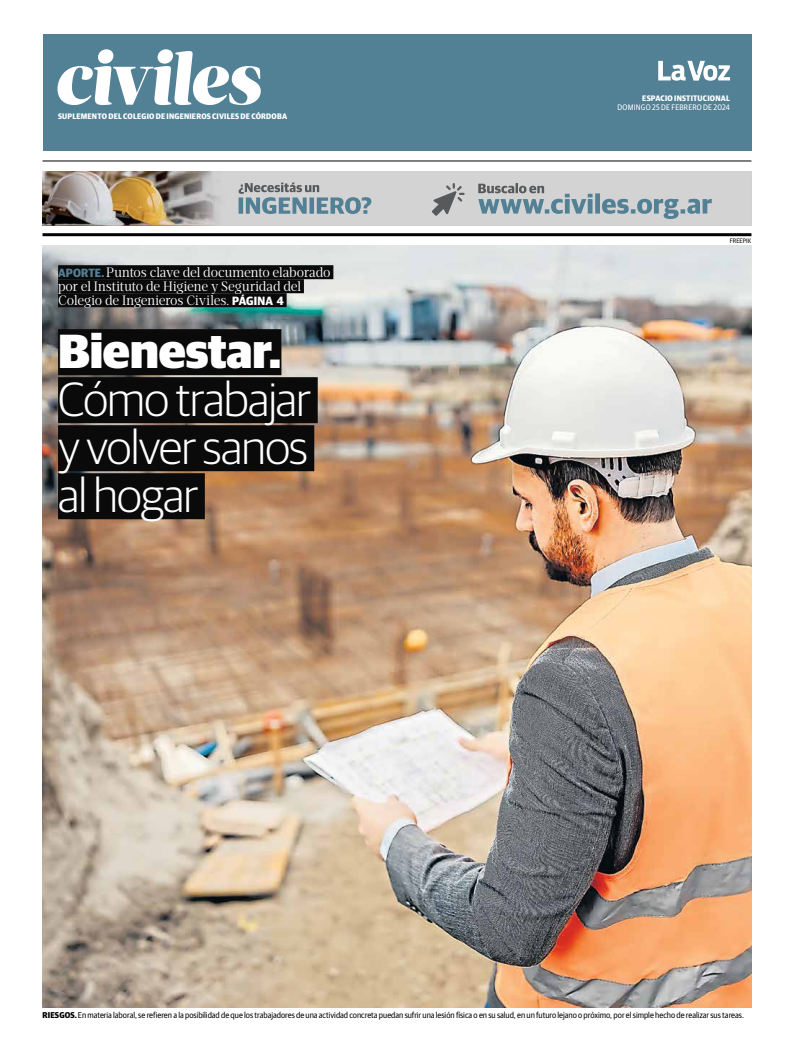
<style>
.page{position:relative;width:794px;height:1052px;background:#fff}
.page>*{position:absolute;margin:0;border:0;box-sizing:border-box;transform-origin:0 0}
.t1{font:italic 900 75px "Ardina Title";letter-spacing:-.05em;color:#fff}
.t2{font:300 48px/48px "Guardian Sans";letter-spacing:-.02em;color:#fff;text-align:justify}
.t3{font:900 48px "Guardian Sans";color:#fff}
.t4{font:14px/14px "Ardina Text";letter-spacing:-.01em;color:#fff}
.t5{font:8.5px "Guardian Sans Narrow";letter-spacing:-.005em;color:#000}
.t6{font:700 8px "Guardian Sans Narrow";letter-spacing:.025em;color:#fff}
.t7{font:8px "Guardian Sans Narrow";letter-spacing:.02em;color:#fff}
.t8{font:6.5px "Guardian Sans Narrow";letter-spacing:.01em;color:#000}
.s1{font-family:"Guardian Sans Narrow";font-weight:700;font-size:12px;color:#528095}
.s2{font-family:"Guardian Sans Narrow";font-weight:700;font-size:12px}
.s3{font-weight:700}
</style>
<div class="page">
<div style="left:43px;top:34px;width:708px;height:116px;background:#528095"></div>
<svg style="left:658px;top:61px;width:72px;height:20px"></svg>
<hr style="left:43px;top:161px;width:708px;height:1px;background:#000">
<hr style="left:43px;top:233px;width:708px;height:3px;background:#000">
<img style="left:43px;top:172px;width:708px;height:53px">
<svg style="left:432px;top:183px;width:32px;height:33px"></svg>
<svg style="left:478px;top:183px;width:233px;height:36px;background:#aeb9bf"></svg>
<svg style="left:238px;top:182px;width:133px;height:32px;background:#9faeb5"></svg>
<img style="left:43px;top:246px;width:708px;height:761px">
<div style="left:58px;top:329px;width:223px;height:46px;background:#0b0a0b"></div>
<div style="left:58px;top:377px;width:260px;height:46px;background:#0b0a0b"></div>
<div style="left:58px;top:425px;width:256px;height:46px;background:#0b0a0b"></div>
<div style="left:58px;top:473px;width:147px;height:46px;background:#0b0a0b"></div>
<div style="left:58px;top:265px;width:275px;height:14px;background:#0b0a0b"></div>
<div style="left:58px;top:279px;width:246px;height:14px;background:#0b0a0b"></div>
<div style="left:58px;top:293px;width:229px;height:14px;background:#0b0a0b"></div>
<h1 class="t1" style="left:53px;top:36px;width:210px">civiles</h1>
<p class="t6" style="left:58px;top:110px;width:230px">SUPLEMENTO DEL COLEGIO DE INGENIEROS CIVILES DE CÓRDOBA</p>
<h3 class="t4" style="left:58px;top:265px;width:274px"><span class="s1">APORTE.</span> Puntos clave del documento elaborado por el Instituto de Higiene y Seguridad del<br>Colegio de Ingenieros Civiles. <span class="s2">PÁGINA 4</span></h3>
<h2 class="t3" style="left:58px;top:315px;width:225px">Bienestar.</h2>
<h2 class="t2" style="left:58px;top:372px;width:255px">Cómo trabajar y volver sanos al hogar</h2>
<p class="t6" style="left:642px;top:92px;width:89px">ESPACIO INSTITUCIONAL</p>
<p class="t7" style="left:617px;top:101px;width:114px">DOMINGO 25 DE FEBRERO DE 2024</p>
<p class="t8" style="left:729px;top:237px;width:23px">FREEPIK</p>
<p class="t5" style="left:43px;top:1009px;width:703px"><span class="s3">RIESGOS.</span> En materia laboral, se refieren a la posibilidad de que los trabajadores de una actividad concreta puedan sufrir una lesión física o en su salud, en un futuro lejano o próximo, por el simple hecho de realizar sus tareas.</p>
</div>
